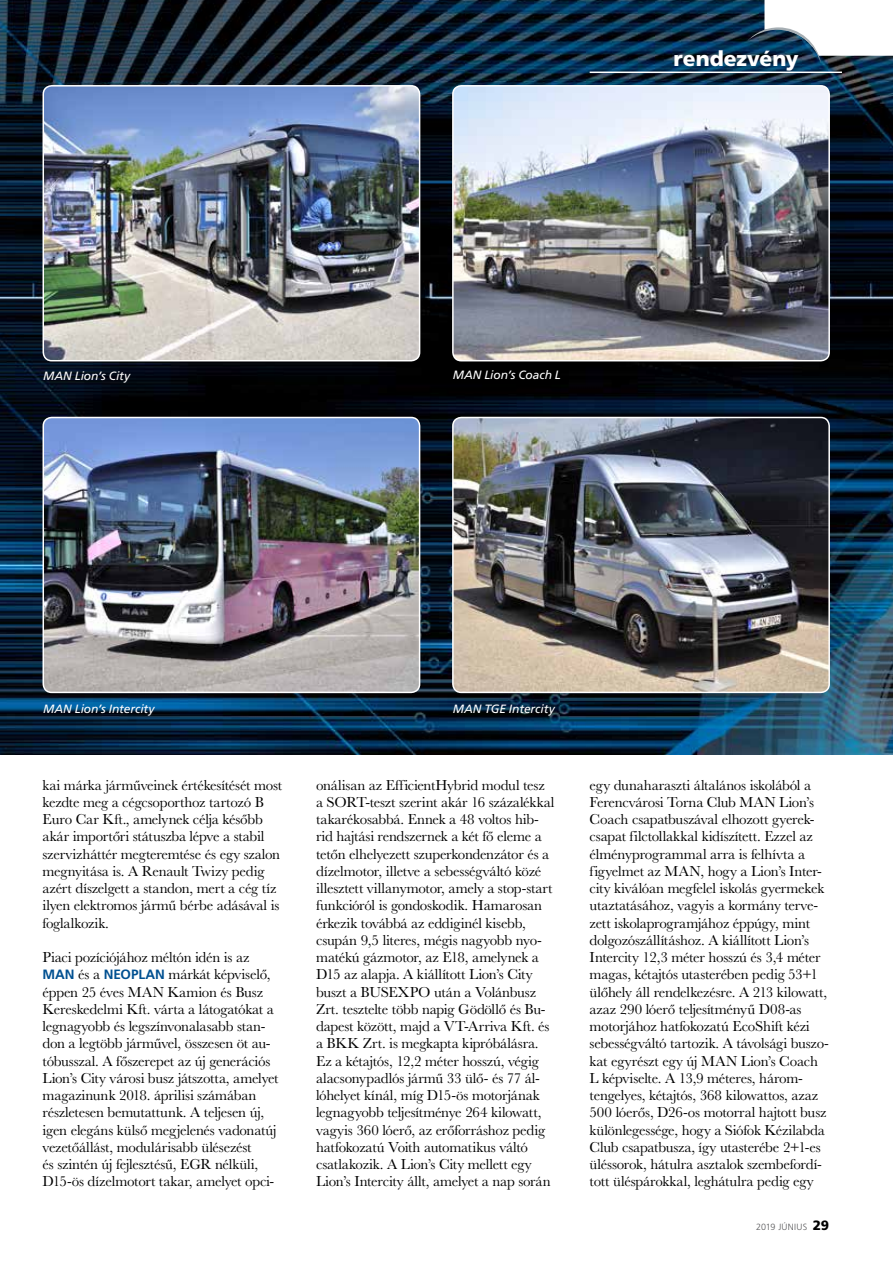
<style>
.page{position:relative;width:893px;height:1263px;background:#fff}
.page>*{position:absolute;margin:0;border:0;box-sizing:border-box;transform-origin:0 0}
.t1{font:900 21px "Frutiger HU";color:#fff}
.t2{font:15px/17.2px "Baskerville HU";letter-spacing:-.015em;color:#000}
.t3{font:12px "Frutiger H Italic";letter-spacing:-.005em;color:#fff}
.t4{font:300 9px "Frutiger HU";letter-spacing:.02em;color:#58585a}
.s1{font-family:"Frutiger H Bold";font-size:13.5px;color:#005091}
.s2{font-weight:900;font-size:13.5px;color:#000}
</style>
<div class="page">
<img style="left:0;top:0;width:893px;height:755px">
<svg style="left:747px;top:0;width:146px;height:63px"></svg>
<hr style="left:590px;top:72px;width:252px;height:1px;background:#fff">
<img style="left:43px;top:86px;width:377px;height:275px">
<div style="left:43px;top:85px;width:377px;height:276px;border:2px solid #fff;border-radius:9px"></div>
<img style="left:43px;top:417px;width:377px;height:275px">
<div style="left:43px;top:417px;width:377px;height:276px;border:2px solid #fff;border-radius:9px"></div>
<img style="left:453px;top:86px;width:376px;height:275px">
<div style="left:452px;top:85px;width:378px;height:276px;border:2px solid #fff;border-radius:9px"></div>
<img style="left:453px;top:417px;width:376px;height:275px">
<div style="left:452px;top:417px;width:378px;height:276px;border:2px solid #fff;border-radius:9px"></div>
<p class="t3" style="left:43px;top:369px;width:88px">MAN Lion’s City</p>
<h1 class="t1" style="left:674px;top:45px;width:127px">rendezvény</h1>
<p class="t3" style="left:453px;top:368px;width:109px">MAN Lion’s Coach L</p>
<p class="t3" style="left:43px;top:701px;width:113px">MAN Lion’s Intercity</p>
<p class="t2" style="left:43px;top:776px;width:241px">kai márka járműveinek értékesítését most kezdte meg a cégcsoporthoz tartozó B Euro Car Kft., amelynek célja később akár importőri státuszba lépve a stabil szervizháttér megteremtése és egy szalon megnyitása is. A Renault Twizy pedig azért díszelgett a standon, mert a cég tíz ilyen elektromos jármű bérbe adásával is foglalkozik.</p>
<p class="t2" style="left:43px;top:948px;width:238px">Piaci pozíciójához méltón idén is az <span class="s1">MAN</span> és a <span class="s1">NEOPLAN</span> márkát képviselő, éppen 25 éves MAN Kamion és Busz Kereskedelmi Kft. várta a látogatókat a legnagyobb és legszínvonalasabb stan&shy;don a legtöbb járművel, összesen öt au&shy;tóbusszal. A főszerepet az új generációs Lion’s City városi busz játszotta, amelyet magazinunk 2018. áprilisi számában részletesen bemutattunk. A teljesen új, igen elegáns külső megjelenés vadonatúj vezetőállást, modulárisabb ülésezést<br>és szintén új fejlesztésű, EGR nélküli, D15-ös dízelmotort takar, amelyet opci-</p>
<p class="t3" style="left:453px;top:701px;width:103px">MAN TGE Intercity</p>
<p class="t2" style="left:316px;top:776px;width:240px">onálisan az EfficientHybrid modul tesz a SORT-teszt szerint akár 16 százalékkal takarékosabbá. Ennek a 48 voltos hib&shy;rid hajtási rendszernek a két fő eleme a tetőn elhelyezett szuperkondenzátor és a dízelmotor, illetve a sebességváltó közé illesztett villanymotor, amely a stop-start funkcióról is gondoskodik. Hamarosan érkezik továbbá az eddiginél kisebb, csupán 9,5 literes, mégis nagyobb nyo&shy;matékú gázmotor, az E18, amelynek a D15 az alapja. A kiállított Lion’s City buszt a BUSEXPO után a Volánbusz Zrt. tesztelte több napig Gödöllő és Bu&shy;dapest között, majd a VT-Arriva Kft. és a BKK Zrt. is megkapta kipróbálásra.<br>Ez a kétajtós, 12,2 méter hosszú, végig alacsonypadlós jármű 33 ülő- és 77 ál&shy;lóhelyet kínál, míg D15-ös motorjának legnagyobb teljesítménye 264 kilowatt, vagyis 360 lóerő, az erőforráshoz pedig hatfokozatú Voith automatikus váltó csatlakozik. A Lion’s City mellett egy Lion’s Intercity állt, amelyet a nap során</p>
<p class="t2" style="left:590px;top:776px;width:241px">egy dunaharaszti általános iskolából a Ferencvárosi Torna Club MAN Lion’s Coach csapatbuszával elhozott gyerek&shy;csapat filctollakkal kidíszített. Ezzel az élményprogrammal arra is felhívta a figyelmet az MAN, hogy a Lion’s Inter&shy;city kiválóan megfelel iskolás gyermekek utaztatásához, vagyis a kormány terve&shy;zett iskolaprogramjához éppúgy, mint dolgozószállításhoz. A kiállított Lion’s Intercity 12,3 méter hosszú és 3,4 méter magas, kétajtós utasterében pedig 53+1 ülőhely áll rendelkezésre. A 213 kilowatt, azaz 290 lóerő teljesítményű D08-as motorjához hatfokozatú EcoShift kézi sebességváltó tartozik. A távolsági buszo&shy;kat egyrészt egy új MAN Lion’s Coach L képviselte. A 13,9 méteres, három&shy;tengelyes, kétajtós, 368 kilowattos, azaz 500 lóerős, D26-os motorral hajtott busz különlegessége, hogy a Siófok Kézilabda Club csapatbusza, így utasterébe 2+1-es üléssorok, hátulra asztalok szembefordí&shy;tott üléspárokkal, leghátulra pedig egy</p>
<p class="t4" style="left:756px;top:1221px;width:75px">2019 JÚNIUS <span class="s2">29</span></p>
</div>
